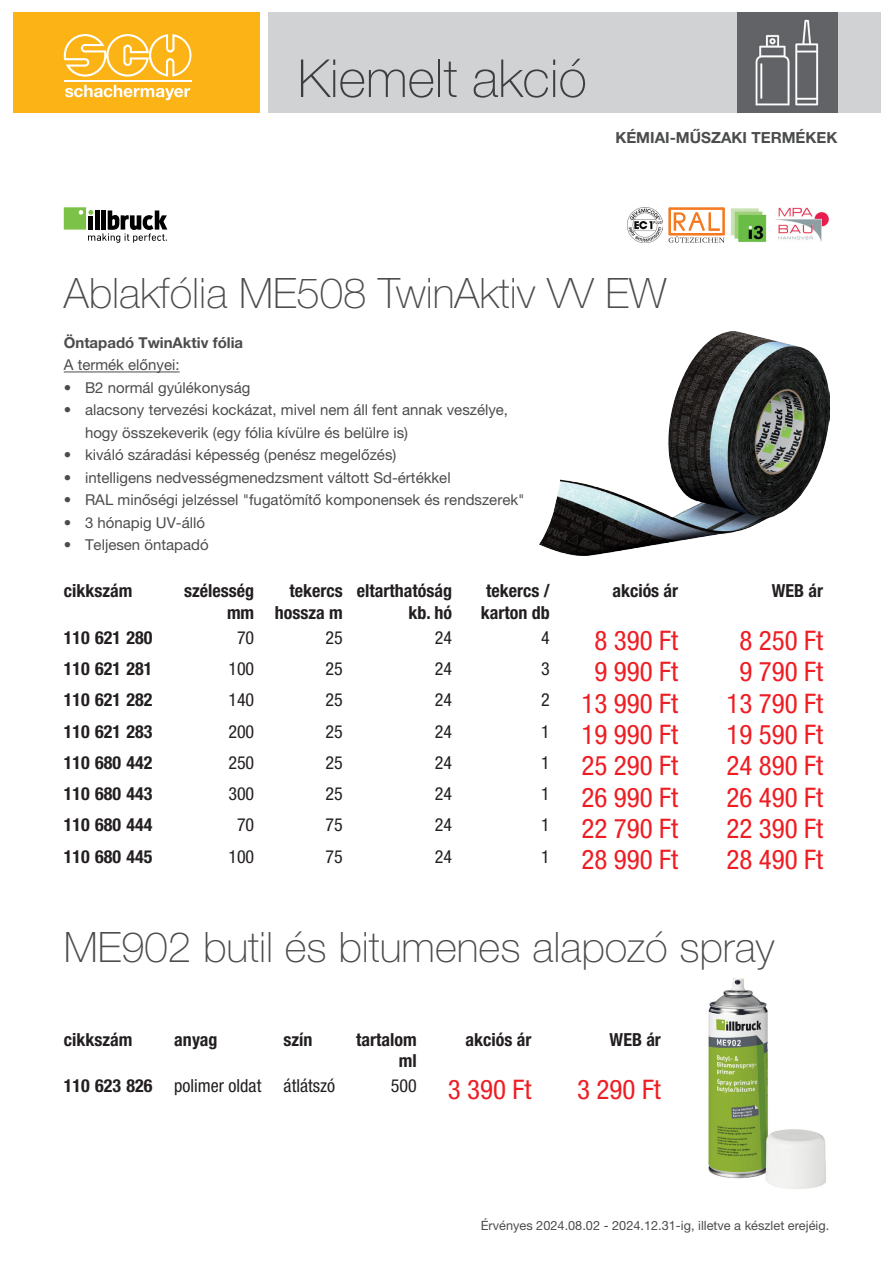
<style>
.page{position:relative;width:893px;height:1263px;background:#fff}
.page>*{position:absolute;margin:0;border:0;box-sizing:border-box;transform-origin:0 0}
.t1{font:100 52.5px "Helvetica Neue LT Pro";color:#4b4c4d}
.t2{font:100 42px "Helvetica Neue LT Pro";color:#4b4c4d}
.TabellenZelleLinks{font:condensed 27px "Helvetica Neue LT Pro";color:#ee1d23}
.TabellenZelleRechts{font:condensed 27px "Helvetica Neue LT Pro";color:#ee1d23}
.TabellenKopfRechts{font:700 condensed 18px/21.6px "Helvetica Neue LT Pro";color:#231f20;text-align:right}
.TabellenZelleRechts-2{font:condensed 18px "Helvetica Neue LT Pro";color:#231f20}
.TabellenZelleArtNr{font:700 condensed 18px "Helvetica Neue LT Pro";color:#231f20}
.TabellenKopfLinks{font:700 condensed 18px "Helvetica Neue LT Pro";color:#231f20}
.t3{font:700 15.3px "Helvetica Neue LT Pro";color:#4b4c4d}
.ProduktblockAbsatz{font:15px/22.5px "Helvetica Neue LT Pro";color:#4b4c4d}
.ProduktblockAbsatz-2{font:700 15px "Helvetica Neue LT Pro";color:#4b4c4d}
.Preis{font:12.75px "Helvetica Neue LT Pro";color:#4b4c4d}
</style>
<div class="page">
<div style="left:13px;top:13px;width:246px;height:100px;background:#fbb316"></div>
<div style="left:268px;top:13px;width:612px;height:100px;background:#d1d2d4"></div>
<svg style="left:64px;top:34px;width:128px;height:43px"></svg>
<svg style="left:65px;top:85px;width:125px;height:15px"></svg>
<hr style="left:64px;top:81px;width:128px;height:1px;background:#fff">
<img style="left:737px;top:13px;width:100px;height:100px">
<hr style="left:64px;top:372px;width:116px;height:1px;background:#4b4c4d">
<svg style="left:64px;top:207px;width:103px;height:36px"></svg>
<img style="left:627px;top:207px;width:35px;height:36px">
<svg style="left:668px;top:207px;width:57px;height:36px"></svg>
<img style="left:731px;top:208px;width:35px;height:34px">
<img style="left:775px;top:207px;width:54px;height:35px">
<img style="left:539px;top:332px;width:290px;height:224px">
<img style="left:708px;top:978px;width:118px;height:210px">
<h1 class="t1" style="left:298px;top:48px;width:291px">Kiemelt akció</h1>
<p class="t3" style="left:615px;top:128px;width:224px">KÉMIAI-MŰSZAKI TERMÉKEK</p>
<p class="t2" style="left:64px;top:269px;width:604px">Ablakfólia ME508 TwinAktiv VV EW</p>
<p class="ProduktblockAbsatz-2" style="left:64px;top:333px;width:181px">Öntapadó TwinAktiv fólia</p>
<p class="ProduktblockAbsatz" style="left:64px;top:354px;width:117px">A termék előnyei:</p>
<p class="ProduktblockAbsatz" style="left:64px;top:376px;width:188px">• B2 normál gyúlékonyság</p>
<p class="ProduktblockAbsatz" style="left:85px;top:399px;width:425px;text-indent:-21px">• alacsony tervezési kockázat, mivel nem áll fent annak veszélye, hogy összekeverik (egy fólia kívülre és belülre is)</p>
<p class="ProduktblockAbsatz" style="left:64px;top:444px;width:334px">• kiváló száradási képesség (penész megelőzés)</p>
<p class="ProduktblockAbsatz" style="left:64px;top:466px;width:388px">• intelligens nedvességmenedzsment váltott Sd-értékkel</p>
<p class="ProduktblockAbsatz" style="left:64px;top:489px;width:462px">• RAL minőségi jelzéssel "fugatömítő komponensek és rendszerek"</p>
<p class="ProduktblockAbsatz" style="left:64px;top:511px;width:143px">• 3 hónapig UV-álló</p>
<p class="ProduktblockAbsatz" style="left:64px;top:534px;width:146px">• Teljesen öntapadó</p>
<p class="TabellenKopfLinks" style="left:64px;top:580px;width:70px">cikkszám</p>
<p class="TabellenKopfRechts" style="left:184px;top:580px;width:71px">szélesség mm</p>
<p class="TabellenKopfRechts" style="left:275px;top:580px;width:69px">tekercs hossza m</p>
<p class="TabellenKopfRechts" style="left:357px;top:580px;width:97px">eltarthatóság kb. hó</p>
<p class="TabellenKopfRechts" style="left:481px;top:580px;width:70px;text-align:left">tekercs / karton db</p>
<p class="TabellenKopfLinks" style="left:612px;top:580px;width:67px">akciós ár</p>
<p class="TabellenKopfRechts" style="left:772px;top:580px;width:53px">WEB ár</p>
<p class="TabellenZelleArtNr" style="left:64px;top:626px;width:90px">110 621 280</p>
<p class="TabellenZelleRechts-2" style="left:237px;top:627px;width:19px">70</p>
<p class="TabellenZelleRechts-2" style="left:325px;top:627px;width:19px">25</p>
<p class="TabellenZelleRechts-2" style="left:435px;top:627px;width:19px">24</p>
<p class="TabellenZelleRechts-2" style="left:541px;top:627px;width:10px">4</p>
<p class="TabellenZelleLinks" style="left:594px;top:625px;width:85px">8 390 Ft</p>
<p class="TabellenZelleRechts" style="left:739px;top:625px;width:85px">8 250 Ft</p>
<p class="TabellenZelleArtNr" style="left:64px;top:658px;width:90px">110 621 281</p>
<p class="TabellenZelleRechts-2" style="left:228px;top:658px;width:27px">100</p>
<p class="TabellenZelleRechts-2" style="left:325px;top:658px;width:19px">25</p>
<p class="TabellenZelleRechts-2" style="left:435px;top:658px;width:19px">24</p>
<p class="TabellenZelleRechts-2" style="left:541px;top:658px;width:10px">3</p>
<p class="TabellenZelleLinks" style="left:594px;top:656px;width:85px">9 990 Ft</p>
<p class="TabellenZelleRechts" style="left:739px;top:656px;width:85px">9 790 Ft</p>
<p class="TabellenZelleArtNr" style="left:64px;top:689px;width:90px">110 621 282</p>
<p class="TabellenZelleRechts-2" style="left:228px;top:689px;width:27px">140</p>
<p class="TabellenZelleRechts-2" style="left:325px;top:689px;width:19px">25</p>
<p class="TabellenZelleRechts-2" style="left:435px;top:689px;width:19px">24</p>
<p class="TabellenZelleRechts-2" style="left:541px;top:689px;width:10px">2</p>
<p class="TabellenZelleLinks" style="left:581px;top:687px;width:98px">13 990 Ft</p>
<p class="TabellenZelleRechts" style="left:726px;top:687px;width:98px">13 790 Ft</p>
<p class="TabellenZelleArtNr" style="left:64px;top:720px;width:90px">110 621 283</p>
<p class="TabellenZelleRechts-2" style="left:228px;top:721px;width:27px">200</p>
<p class="TabellenZelleRechts-2" style="left:325px;top:721px;width:19px">25</p>
<p class="TabellenZelleRechts-2" style="left:435px;top:721px;width:19px">24</p>
<p class="TabellenZelleRechts-2" style="left:541px;top:721px;width:10px">1</p>
<p class="TabellenZelleLinks" style="left:581px;top:719px;width:98px">19 990 Ft</p>
<p class="TabellenZelleRechts" style="left:726px;top:719px;width:98px">19 590 Ft</p>
<p class="TabellenZelleArtNr" style="left:64px;top:751px;width:90px">110 680 442</p>
<p class="TabellenZelleRechts-2" style="left:228px;top:752px;width:27px">250</p>
<p class="TabellenZelleRechts-2" style="left:325px;top:752px;width:19px">25</p>
<p class="TabellenZelleRechts-2" style="left:435px;top:752px;width:19px">24</p>
<p class="TabellenZelleRechts-2" style="left:541px;top:752px;width:10px">1</p>
<p class="TabellenZelleLinks" style="left:581px;top:750px;width:98px">25 290 Ft</p>
<p class="TabellenZelleRechts" style="left:726px;top:750px;width:98px">24 890 Ft</p>
<p class="TabellenZelleArtNr" style="left:64px;top:783px;width:90px">110 680 443</p>
<p class="TabellenZelleRechts-2" style="left:228px;top:783px;width:27px">300</p>
<p class="TabellenZelleRechts-2" style="left:325px;top:783px;width:19px">25</p>
<p class="TabellenZelleRechts-2" style="left:435px;top:783px;width:19px">24</p>
<p class="TabellenZelleRechts-2" style="left:541px;top:783px;width:10px">1</p>
<p class="TabellenZelleLinks" style="left:581px;top:781px;width:98px">26 990 Ft</p>
<p class="TabellenZelleRechts" style="left:726px;top:781px;width:98px">26 490 Ft</p>
<p class="TabellenZelleArtNr" style="left:64px;top:814px;width:90px">110 680 444</p>
<p class="TabellenZelleRechts-2" style="left:237px;top:815px;width:19px">70</p>
<p class="TabellenZelleRechts-2" style="left:325px;top:815px;width:19px">75</p>
<p class="TabellenZelleRechts-2" style="left:435px;top:815px;width:19px">24</p>
<p class="TabellenZelleRechts-2" style="left:541px;top:815px;width:10px">1</p>
<p class="TabellenZelleLinks" style="left:581px;top:813px;width:98px">22 790 Ft</p>
<p class="TabellenZelleRechts" style="left:726px;top:813px;width:98px">22 390 Ft</p>
<p class="TabellenZelleArtNr" style="left:64px;top:845px;width:90px">110 680 445</p>
<p class="TabellenZelleRechts-2" style="left:228px;top:846px;width:27px">100</p>
<p class="TabellenZelleRechts-2" style="left:325px;top:846px;width:19px">75</p>
<p class="TabellenZelleRechts-2" style="left:435px;top:846px;width:19px">24</p>
<p class="TabellenZelleRechts-2" style="left:541px;top:846px;width:10px">1</p>
<p class="TabellenZelleLinks" style="left:581px;top:844px;width:98px">28 990 Ft</p>
<p class="TabellenZelleRechts" style="left:726px;top:844px;width:98px">28 490 Ft</p>
<p class="t2" style="left:64px;top:923px;width:712px">ME902 butil és bitumenes alapozó spray</p>
<p class="TabellenKopfLinks" style="left:64px;top:1028px;width:70px">cikkszám</p>
<p class="TabellenKopfRechts" style="left:174px;top:1028px;width:45px">anyag</p>
<p class="TabellenKopfRechts" style="left:283px;top:1028px;width:30px">szín</p>
<p class="TabellenKopfRechts" style="left:356px;top:1028px;width:62px">tartalom ml</p>
<p class="TabellenKopfLinks" style="left:466px;top:1028px;width:67px">akciós ár</p>
<p class="TabellenKopfRechts" style="left:610px;top:1028px;width:53px">WEB ár</p>
<p class="TabellenZelleArtNr" style="left:64px;top:1075px;width:90px">110 623 826</p>
<p class="TabellenZelleRechts-2" style="left:174px;top:1075px;width:89px">polimer oldat</p>
<p class="TabellenZelleRechts-2" style="left:283px;top:1075px;width:53px">átlátszó</p>
<p class="TabellenZelleRechts-2" style="left:391px;top:1075px;width:27px">500</p>
<p class="TabellenZelleLinks" style="left:448px;top:1073px;width:85px">3 390 Ft</p>
<p class="TabellenZelleRechts" style="left:577px;top:1073px;width:85px">3 290 Ft</p>
<p class="Preis" style="left:481px;top:1217px;width:350px">Érvényes 2024.08.02 - 2024.12.31-ig, illetve a készlet erejéig.</p>
</div>
